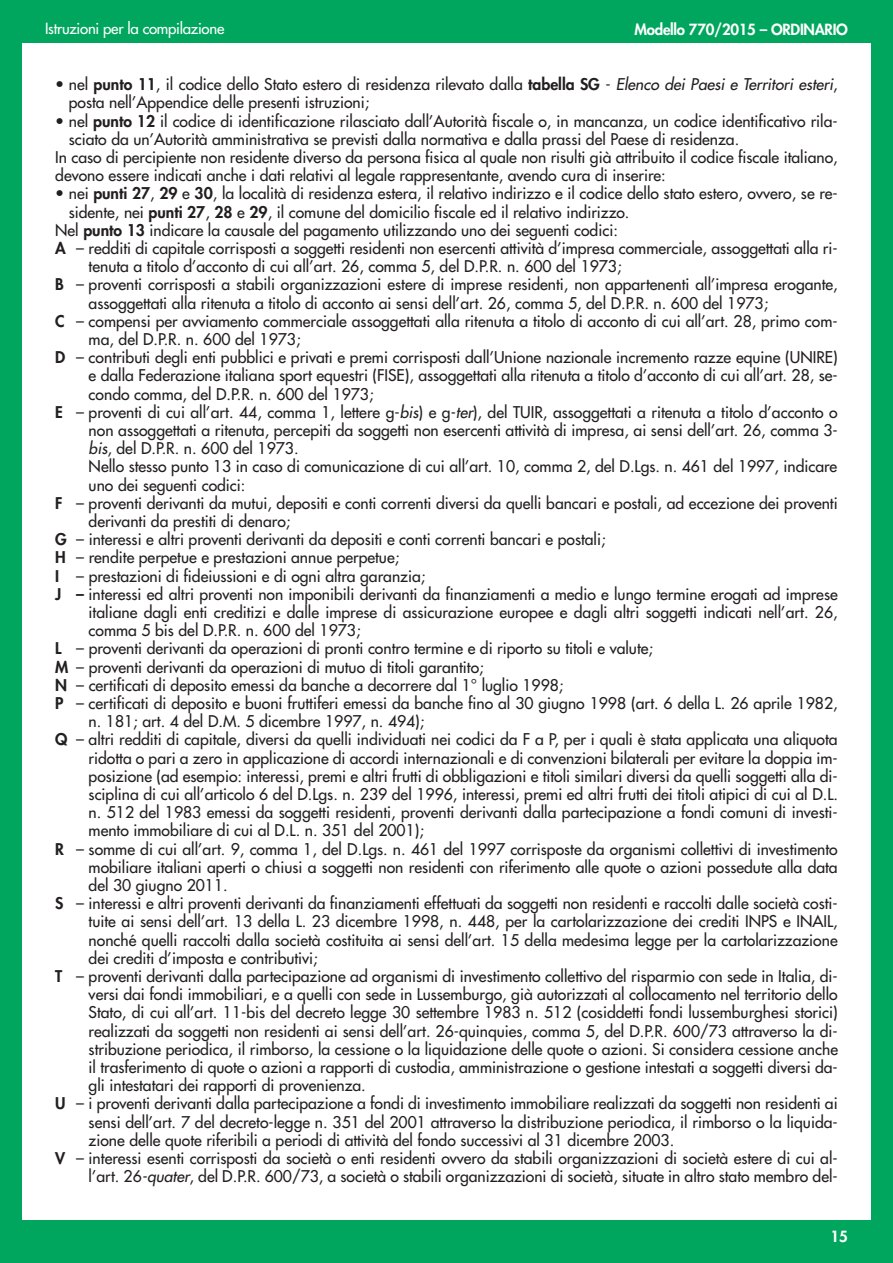
<style>
.page{position:relative;width:893px;height:1263px;background:#fff}
.page>*{position:absolute;margin:0;border:0;box-sizing:border-box;transform-origin:0 0}
.t1{font:15.75px/18.1px "Futura";color:#231f20}
.t2{font:800 15px "Futura";letter-spacing:-.015em;color:#fff}
.t3{font:15px "Futura";letter-spacing:-.015em;color:#fff}
.s1{font-weight:800}
.s2{font-style:italic}
</style>
<div class="page">
<div style="left:0;top:43px;width:21px;height:1220px;background:#00a65e"></div>
<div style="left:872px;top:43px;width:21px;height:1177px;background:#00a65e"></div>
<div style="left:0;top:1220px;width:893px;height:43px;background:#00a65e"></div>
<div style="left:0;top:0;width:893px;height:43px;background:#00a65e"></div>
<p class="t3" style="left:45px;top:21px;width:181px">Istruzioni per la compilazione</p>
<p class="t2" style="left:635px;top:23px;width:215px">Modello 770/2015 – ORDINARIO</p>
<p class="t1" style="left:69px;top:76px;width:770px;text-indent:-13px">• nel <span class="s1">punto 11</span>, il codice dello Stato estero di residenza rilevato dalla <span class="s1">tabella SG</span> - <span class="s2">Elenco dei Paesi e Territori esteri</span>, posta nell’Appendice delle presenti istruzioni;</p>
<p class="t1" style="left:55px;top:113px;width:784px">• nel <span class="s1">punto 12</span> il codice di identificazione rilasciato dall’Autorità fiscale o, in mancanza, un codice identificativo rila-</p>
<p class="t1" style="left:69px;top:131px;width:672px">sciato da un’Autorità amministrativa se previsti dalla normativa e dalla prassi del Paese di residenza.</p>
<p class="t1" style="left:55px;top:149px;width:784px">In caso di percipiente non residente diverso da persona fisica al quale non risulti già attribuito il codice fiscale italiano,</p>
<p class="t1" style="left:55px;top:167px;width:612px">devono essere indicati anche i dati relativi al legale rappresentante, avendo cura di inserire:</p>
<p class="t1" style="left:55px;top:186px;width:784px">• nei <span class="s1">punti 27</span>, <span class="s1">29</span> e <span class="s1">30</span>, la località di residenza estera, il relativo indirizzo e il codice dello stato estero, ovvero, se re-</p>
<p class="t1" style="left:69px;top:204px;width:562px">sidente, nei <span class="s1">punti 27</span>, <span class="s1">28</span> e <span class="s1">29</span>, il comune del domicilio fiscale ed il relativo indirizzo.</p>
<p class="t1" style="left:55px;top:222px;width:564px">Nel <span class="s1">punto 13</span> indicare la causale del pagamento utilizzando uno dei seguenti codici:</p>
<p class="t1" style="left:55px;top:240px;width:784px"><span class="s1">A</span> – redditi di capitale corrisposti a soggetti residenti non esercenti attività d’impresa commerciale, assoggettati alla ri-</p>
<p class="t1" style="left:89px;top:258px;width:534px">tenuta a titolo d’acconto di cui all’art. 26, comma 5, del D.P.R. n. 600 del 1973;</p>
<p class="t1" style="left:55px;top:277px;width:784px"><span class="s1">B</span> – proventi corrisposti a stabili organizzazioni estere di imprese residenti, non appartenenti all’impresa erogante,</p>
<p class="t1" style="left:89px;top:295px;width:681px">assoggettati alla ritenuta a titolo di acconto ai sensi dell’art. 26, comma 5, del D.P.R. n. 600 del 1973;</p>
<p class="t1" style="left:55px;top:313px;width:784px"><span class="s1">C</span> – compensi per avviamento commerciale assoggettati alla ritenuta a titolo di acconto di cui all’art. 28, primo com-</p>
<p class="t1" style="left:89px;top:331px;width:213px">ma, del D.P.R. n. 600 del 1973;</p>
<p class="t1" style="left:55px;top:349px;width:784px"><span class="s1">D</span> – contributi degli enti pubblici e privati e premi corrisposti dall’Unione nazionale incremento razze equine (UNIRE)</p>
<p class="t1" style="left:89px;top:368px;width:750px">e dalla Federazione italiana sport equestri (FISE), assoggettati alla ritenuta a titolo d’acconto di cui all’art. 28, se-</p>
<p class="t1" style="left:89px;top:386px;width:286px">condo comma, del D.P.R. n. 600 del 1973;</p>
<p class="t1" style="left:55px;top:404px;width:784px"><span class="s1">E</span> – proventi di cui all’art. 44, comma 1, lettere g-<span class="s2">bis</span>) e g-<span class="s2">ter</span>), del TUIR, assoggettati a ritenuta a titolo d’acconto o</p>
<p class="t1" style="left:89px;top:422px;width:751px">non assoggettati a ritenuta, percepiti da soggetti non esercenti attività di impresa, ai sensi dell’art. 26, comma 3-</p>
<p class="t1" style="left:89px;top:440px;width:211px"><span class="s2">bis</span>, del D.P.R. n. 600 del 1973.</p>
<p class="t1" style="left:89px;top:459px;width:750px">Nello stesso punto 13 in caso di comunicazione di cui all’art. 10, comma 2, del D.Lgs. n. 461 del 1997, indicare</p>
<p class="t1" style="left:89px;top:477px;width:158px">uno dei seguenti codici:</p>
<p class="t1" style="left:55px;top:495px;width:784px"><span class="s1">F</span> – proventi derivanti da mutui, depositi e conti correnti diversi da quelli bancari e postali, ad eccezione dei proventi</p>
<p class="t1" style="left:89px;top:513px;width:203px">derivanti da prestiti di denaro;</p>
<p class="t1" style="left:55px;top:531px;width:552px"><span class="s1">G</span> – interessi e altri proventi derivanti da depositi e conti correnti bancari e postali;</p>
<p class="t1" style="left:55px;top:550px;width:345px"><span class="s1">H</span> – rendite perpetue e prestazioni annue perpetue;</p>
<p class="t1" style="left:55px;top:568px;width:372px"><span class="s1">I</span> – prestazioni di fideiussioni e di ogni altra garanzia;</p>
<p class="t1" style="left:55px;top:586px;width:784px"><span class="s1">J –</span> interessi ed altri proventi non imponibili derivanti da finanziamenti a medio e lungo termine erogati ad imprese</p>
<p class="t1" style="left:89px;top:604px;width:751px">italiane dagli enti creditizi e dalle imprese di assicurazione europee e dagli altri soggetti indicati nell’art. 26,</p>
<p class="t1" style="left:89px;top:622px;width:273px">comma 5 bis del D.P.R. n. 600 del 1973;</p>
<p class="t1" style="left:55px;top:641px;width:599px"><span class="s1">L</span> – proventi derivanti da operazioni di pronti contro termine e di riporto su titoli e valute;</p>
<p class="t1" style="left:55px;top:659px;width:430px"><span class="s1">M</span> – proventi derivanti da operazioni di mutuo di titoli garantito;</p>
<p class="t1" style="left:55px;top:677px;width:510px"><span class="s1">N</span> – certificati di deposito emessi da banche a decorrere dal 1° luglio 1998;</p>
<p class="t1" style="left:55px;top:695px;width:784px"><span class="s1">P</span> – certificati di deposito e buoni fruttiferi emessi da banche fino al 30 giugno 1998 (art. 6 della L. 26 aprile 1982,</p>
<p class="t1" style="left:89px;top:713px;width:337px">n. 181; art. 4 del D.M. 5 dicembre 1997, n. 494);</p>
<p class="t1" style="left:55px;top:732px;width:784px"><span class="s1">Q</span> – altri redditi di capitale, diversi da quelli individuati nei codici da F a P, per i quali è stata applicata una aliquota</p>
<p class="t1" style="left:89px;top:750px;width:751px">ridotta o pari a zero in applicazione di accordi internazionali e di convenzioni bilaterali per evitare la doppia im-</p>
<p class="t1" style="left:89px;top:768px;width:751px">posizione (ad esempio: interessi, premi e altri frutti di obbligazioni e titoli similari diversi da quelli soggetti alla di-</p>
<p class="t1" style="left:89px;top:786px;width:751px">sciplina di cui all’articolo 6 del D.Lgs. n. 239 del 1996, interessi, premi ed altri frutti dei titoli atipici di cui al D.L.</p>
<p class="t1" style="left:89px;top:804px;width:751px">n. 512 del 1983 emessi da soggetti residenti, proventi derivanti dalla partecipazione a fondi comuni di investi-</p>
<p class="t1" style="left:89px;top:823px;width:337px">mento immobiliare di cui al D.L. n. 351 del 2001);</p>
<p class="t1" style="left:55px;top:841px;width:784px"><span class="s1">R</span> – somme di cui all’art. 9, comma 1, del D.Lgs. n. 461 del 1997 corrisposte da organismi collettivi di investimento</p>
<p class="t1" style="left:89px;top:859px;width:751px">mobiliare italiani aperti o chiusi a soggetti non residenti con riferimento alle quote o azioni possedute alla data</p>
<p class="t1" style="left:89px;top:877px;width:141px">del 30 giugno 2011.</p>
<p class="t1" style="left:55px;top:895px;width:784px"><span class="s1">S</span> – interessi e altri proventi derivanti da finanziamenti effettuati da soggetti non residenti e raccolti dalle società costi-</p>
<p class="t1" style="left:89px;top:913px;width:751px">tuite ai sensi dell’art. 13 della L. 23 dicembre 1998, n. 448, per la cartolarizzazione dei crediti INPS e INAIL,</p>
<p class="t1" style="left:89px;top:932px;width:751px">nonché quelli raccolti dalla società costituita ai sensi dell’art. 15 della medesima legge per la cartolarizzazione</p>
<p class="t1" style="left:89px;top:950px;width:231px">dei crediti d’imposta e contributivi;</p>
<p class="t1" style="left:55px;top:968px;width:784px"><span class="s1">T</span> – proventi derivanti dalla partecipazione ad organismi di investimento collettivo del risparmio con sede in Italia, di-</p>
<p class="t1" style="left:89px;top:986px;width:751px">versi dai fondi immobiliari, e a quelli con sede in Lussemburgo, già autorizzati al collocamento nel territorio dello</p>
<p class="t1" style="left:89px;top:1004px;width:751px">Stato, di cui all’art. 11-bis del decreto legge 30 settembre 1983 n. 512 (cosiddetti fondi lussemburghesi storici)</p>
<p class="t1" style="left:89px;top:1023px;width:751px">realizzati da soggetti non residenti ai sensi dell’art. 26-quinquies, comma 5, del D.P.R. 600/73 attraverso la di-</p>
<p class="t1" style="left:89px;top:1041px;width:751px">stribuzione periodica, il rimborso, la cessione o la liquidazione delle quote o azioni. Si considera cessione anche</p>
<p class="t1" style="left:89px;top:1059px;width:751px">il trasferimento di quote o azioni a rapporti di custodia, amministrazione o gestione intestati a soggetti diversi da-</p>
<p class="t1" style="left:89px;top:1077px;width:279px">gli intestatari dei rapporti di provenienza.</p>
<p class="t1" style="left:55px;top:1095px;width:784px"><span class="s1">U</span> – i proventi derivanti dalla partecipazione a fondi di investimento immobiliare realizzati da soggetti non residenti ai</p>
<p class="t1" style="left:89px;top:1114px;width:751px">sensi dell’art. 7 del decreto-legge n. 351 del 2001 attraverso la distribuzione periodica, il rimborso o la liquida-</p>
<p class="t1" style="left:89px;top:1132px;width:587px">zione delle quote riferibili a periodi di attività del fondo successivi al 31 dicembre 2003.</p>
<p class="t1" style="left:55px;top:1150px;width:784px"><span class="s1">V</span> – interessi esenti corrisposti da società o enti residenti ovvero da stabili organizzazioni di società estere di cui al-</p>
<p class="t1" style="left:89px;top:1168px;width:751px">l’art. 26<span class="s2">-quater</span>, del D.P.R. 600/73, a società o stabili organizzazioni di società, situate in altro stato membro del-</p>
<p class="t2" style="left:831px;top:1229px;width:19px">15</p>
</div>
